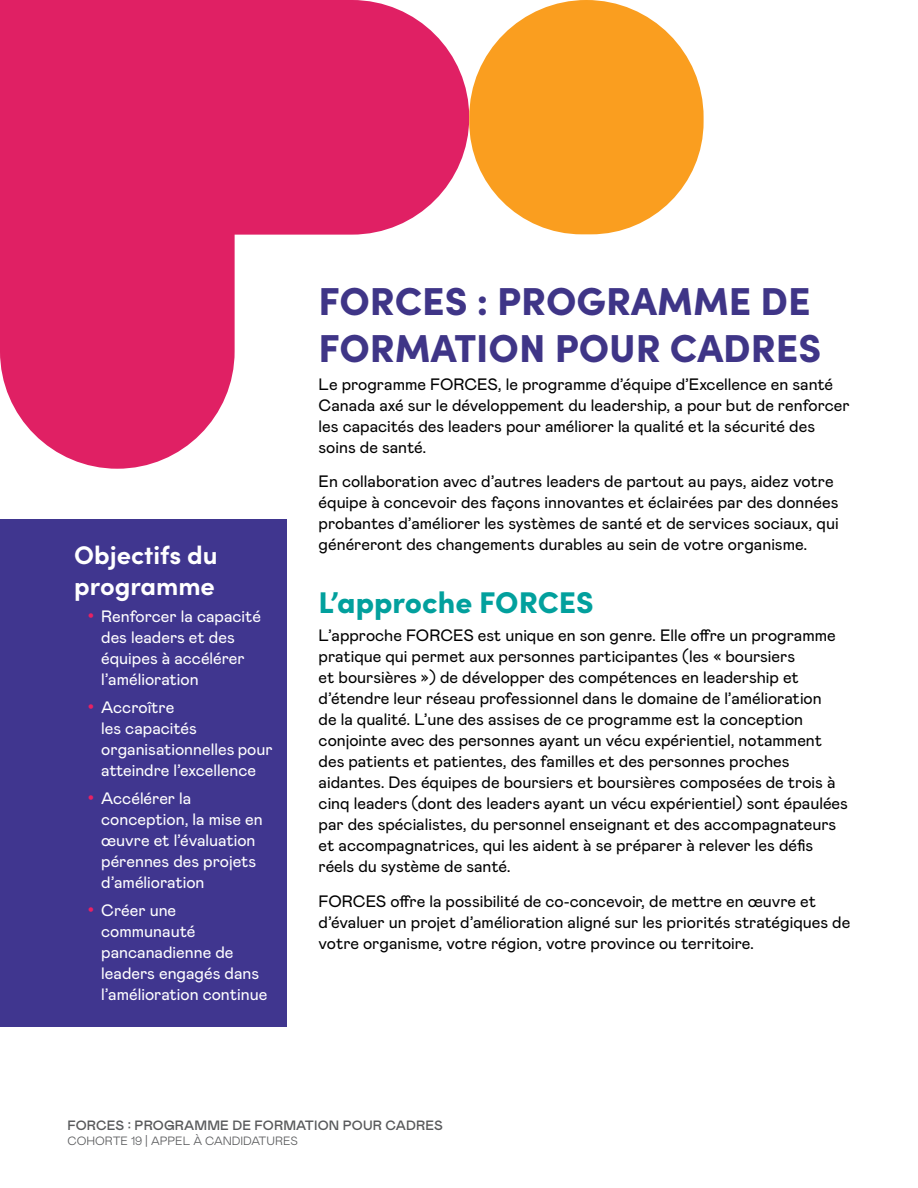
<style>
.page{position:relative;width:918px;height:1188px;background:#fff}
.page>*{position:absolute;margin:0;border:0;box-sizing:border-box;transform-origin:0 0}
.t1{font:900 39px/46.8px "Sofia Pro";color:#3f3587}
.H3_Span{font:900 30px "Sofia Pro";color:#02a09d}
.H3_sub{font:700 25.5px/30.6px "Sofia Pro";color:#fff}
.Body{font:16.5px/21px "Mabry Pro";color:#000}
.t2{font:16.5px/21px "Mabry Pro";color:#fff}
.t3{font:500 13.5px "Mabry Pro";letter-spacing:.01em;color:#58595b}
.t4{font:300 12px "Mabry Pro";color:#58595b}
.s1{font-family:"Arial";font-size:18px;color:#e82163}
</style>
<div class="page">
<svg style="left:0;top:0;width:469px;height:469px;fill:#e02064"></svg>
<div style="left:469px;top:0;width:235px;height:234px;background:#fa9e1f;border-radius:115px"></div>
<div style="left:0;top:519px;width:286px;height:508px;background:#40368f"></div>
<h3 class="H3_sub" style="left:74px;top:538px;width:145px">Objectifs du programme</h3>
<p class="t2" style="left:101px;top:605px;width:161px;text-indent:-14px"><span class="s1">•</span> Renforcer la capacité des leaders et des équipes à accélérer l’amélioration</p>
<p class="t2" style="left:101px;top:696px;width:173px;text-indent:-14px"><span class="s1">•</span> Accroître<br>les capacités organisationnelles pour atteindre l’excellence</p>
<p class="t2" style="left:101px;top:787px;width:163px;text-indent:-14px"><span class="s1">•</span> Accélérer la conception, la mise en œuvre et l’évaluation pérennes des projets d’amélioration</p>
<p class="t2" style="left:101px;top:899px;width:168px;text-indent:-14px"><span class="s1">•</span> Créer une communauté pancanadienne de leaders engagés dans l’amélioration continue</p>
<h2 class="t1" style="left:319px;top:275px;width:504px">FORCES : PROGRAMME DE<br>FORMATION POUR CADRES</h2>
<p class="Body" style="left:319px;top:373px;width:533px">Le programme FORCES, le programme d’équipe d’Excellence en santé Canada axé sur le développement du leadership, a pour but de renforcer les capacités des leaders pour améliorer la qualité et la sécurité des soins de santé.</p>
<p class="Body" style="left:319px;top:470px;width:522px">En collaboration avec d’autres leaders de partout au pays, aidez votre équipe à concevoir des façons innovantes et éclairées par des données probantes d’améliorer les systèmes de santé et de services sociaux, qui généreront des changements durables au sein de votre organisme.</p>
<h3 class="H3_Span" style="left:319px;top:579px;width:277px">L’approche FORCES</h3>
<p class="Body" style="left:319px;top:624px;width:531px">L’approche FORCES est unique en son genre. Elle offre un programme pratique qui permet aux personnes participantes (les « boursiers<br>et boursières ») de développer des compétences en leadership et d’étendre leur réseau professionnel dans le domaine de l’amélioration<br>de la qualité. L’une des assises de ce programme est la conception conjointe avec des personnes ayant un vécu expérientiel, notamment des patients et patientes, des familles et des personnes proches aidantes. Des équipes de boursiers et boursières composées de trois à cinq leaders (dont des leaders ayant un vécu expérientiel) sont épaulées par des spécialistes, du personnel enseignant et des accompagnateurs et accompagnatrices, qui les aident à se préparer à relever les défis réels du système de santé.</p>
<p class="Body" style="left:319px;top:890px;width:533px">FORCES offre la possibilité de co-concevoir, de mettre en œuvre et d’évaluer un projet d’amélioration aligné sur les priorités stratégiques de votre organisme, votre région, votre province ou territoire.</p>
<p class="t3" style="left:68px;top:1116px;width:377px">FORCES : PROGRAMME DE FORMATION POUR CADRES</p>
<p class="t4" style="left:68px;top:1132px;width:232px">COHORTE 19 | APPEL À CANDIDATURES</p>
</div>
